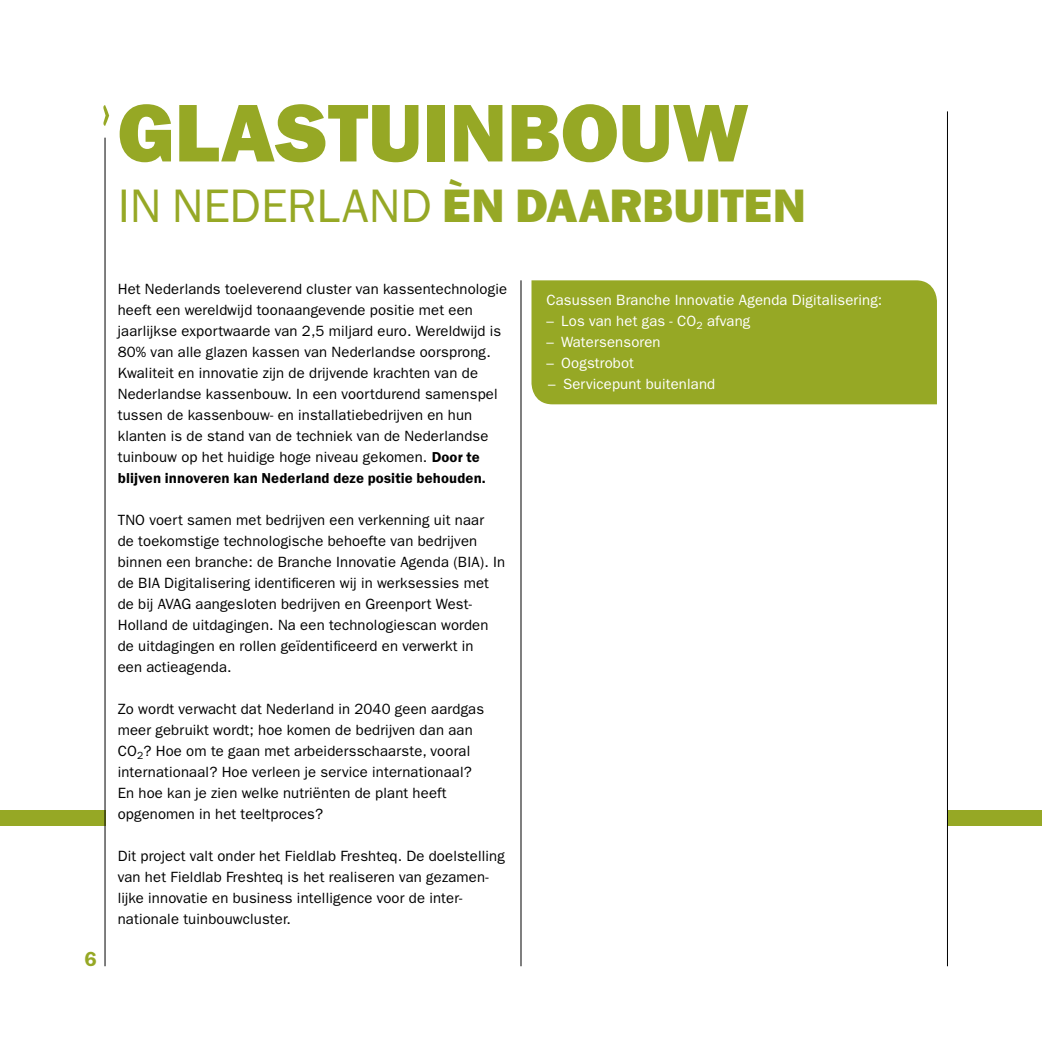
<style>
.page{position:relative;width:1042px;height:1042px;background:#fff}
.page>*{position:absolute;margin:0;border:0;box-sizing:border-box;transform-origin:0 0}
.t1{font:82.25px "ITC Franklin Gothic Std Hvy";color:#96a825}
.t2{font:47.25px "ITC Franklin Gothic Std Hvy";letter-spacing:.005em;color:#96a825}
.t3{font:600 21px "Franklin Goth EF";color:#96a825}
.t4{font:14.88px/21px "ITC Franklin Gothic Std";letter-spacing:.01em;color:#000}
.t5{font:14.88px "ITC Franklin Gothic Std";letter-spacing:.01em;color:#fff}
.t6{font:600 14.88px "Franklin Goth EF";letter-spacing:.01em;color:#000}
.s1{font-family:"ITC Franklin Gothic Std"}
.s2{font-family:"Franklin Goth EF";font-weight:600}
</style>
<div class="page">
<div style="left:0;top:810px;width:105px;height:15px;background:#96a825"></div>
<div style="left:947px;top:810px;width:95px;height:15px;background:#96a825"></div>
<hr style="left:105px;top:138px;width:1px;height:828px;background:#000">
<hr style="left:947px;top:111px;width:1px;height:855px;background:#000">
<hr style="left:521px;top:280px;width:1px;height:686px;background:#000">
<svg style="left:103px;top:105px;width:6px;height:21px"></svg>
<div style="left:531px;top:280px;width:406px;height:124px;background:#96a825"></div>
<h1 class="t1" style="left:118px;top:85px;width:632px">GLASTUINBOUW</h1>
<h2 class="t2" style="left:118px;top:177px;width:689px"><span class="s1">IN NEDERLAND</span> ÈN DAARBUITEN</h2>
<h3 class="t3" style="left:84px;top:946px;width:14px">6</h3>
<p class="t4" style="left:118px;top:279px;width:391px">Het Nederlands toeleverend cluster van kassentechnologie heeft een wereldwijd toonaangevende positie met een jaarlijkse exportwaarde van 2,5 miljard euro. Wereldwijd is 80% van alle glazen kassen van Nederlandse oorsprong.<br>Kwaliteit en innovatie zijn de drijvende krachten van de Nederlandse kassenbouw. In een voortdurend samenspel tussen de kassenbouw- en installatiebedrijven en hun klanten is de stand van de techniek van de Nederlandse tuinbouw op het huidige hoge niveau gekomen. <span class="s2">Door te</span></p>
<p class="t6" style="left:118px;top:470px;width:370px">blijven innoveren kan Nederland deze positie behouden.</p>
<p class="t4" style="left:118px;top:510px;width:389px">TNO voert samen met bedrijven een verkenning uit naar<br>de toekomstige technologische behoefte van bedrijven binnen een branche: de Branche Innovatie Agenda (BIA). In de BIA Digitalisering identificeren wij in werksessies met de bij AVAG aangesloten bedrijven en Greenport West-Holland de uitdagingen. Na een technologiescan worden de uitdagingen en rollen geïdentificeerd en verwerkt in<br>een actieagenda.</p>
<p class="t4" style="left:118px;top:699px;width:368px">Zo wordt verwacht dat Nederland in 2040 geen aardgas meer gebruikt wordt; hoe komen de bedrijven dan aan CO<sub>2</sub>? Hoe om te gaan met arbeidersschaarste, vooral internationaal? Hoe verleen je service internationaal?<br>En hoe kan je zien welke nutriënten de plant heeft opgenomen in het teeltproces?</p>
<p class="t4" style="left:118px;top:846px;width:388px">Dit project valt onder het Fieldlab Freshteq. De doelstelling van het Fieldlab Freshteq is het realiseren van gezamen&shy;lijke innovatie en business intelligence voor de inter&shy;nationale tuinbouwcluster.</p>
<p class="t5" style="left:546px;top:292px;width:337px">Casussen Branche Innovatie Agenda Digitalisering:</p>
<p class="t5" style="left:546px;top:313px;width:205px">– Los van het gas - CO<sub>2</sub> afvang</p>
<p class="t5" style="left:546px;top:334px;width:116px">– Watersensoren</p>
<p class="t5" style="left:546px;top:355px;width:89px">– Oogstrobot</p>
<p class="t5" style="left:548px;top:376px;width:169px">– Servicepunt buitenland</p>
</div>
